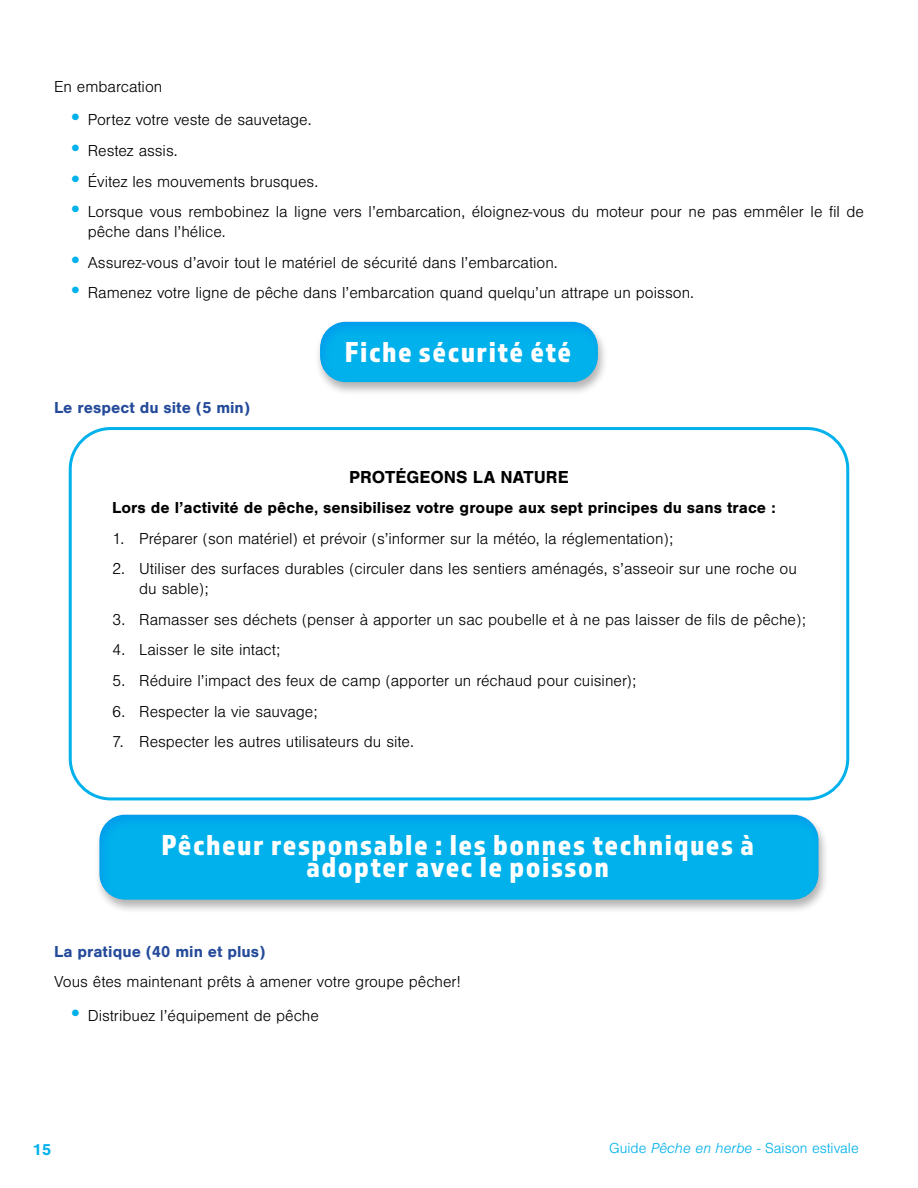
<style>
.page{position:relative;width:918px;height:1188px;background:#fff}
.page>*{position:absolute;margin:0;border:0;box-sizing:border-box;transform-origin:0 0}
.t1{font:30px/22.5px "Almaq Refined";letter-spacing:.05em;color:#fff;text-align:center}
.t2{font:700 18px "Nimbus San";color:#000}
.t3{font:300 16.5px/19.8px "Nimbus San";color:#000}
.t4{font:700 16.5px "Nimbus San";color:#000}
.t5{font:700 16.5px "Nimbus San";color:#244a9a}
.t6{font:700 16.5px "Nimbus San";color:#00b1eb}
.t7{font:300 15px "Nimbus San";color:#00b1eb}
.s1{font-weight:700;font-size:24px;color:#00b1eb}
.s2{font-style:italic}
</style>
<div class="page">
<div style="left:315px;top:319px;width:294px;height:78px;background:#000;opacity:.3"></div>
<div style="left:307px;top:309px;width:304px;height:81px;background:#244a9a;opacity:.3"></div>
<div style="left:69px;top:427px;width:780px;height:373px;border:3px solid #00b1eb;border-radius:40px"></div>
<div style="left:94px;top:812px;width:736px;height:102px;background:#f9f9f9"></div>
<div style="left:87px;top:802px;width:744px;height:107px;background:#244a9a;opacity:.3"></div>
<p class="t3" style="left:54px;top:77px;width:110px">En embarcation</p>
<p class="t3" style="left:68px;top:110px;width:246px"><span class="s1">•</span> Portez votre veste de sauvetage.</p>
<p class="t3" style="left:68px;top:141px;width:112px"><span class="s1">•</span> Restez assis.</p>
<p class="t3" style="left:68px;top:172px;width:252px"><span class="s1">•</span> Évitez les mouvements brusques.</p>
<p class="t3" style="left:88px;top:202px;width:778px;text-indent:-20px"><span class="s1">•</span> Lorsque vous rembobinez la ligne vers l’embarcation, éloignez-vous du moteur pour ne pas emmêler le fil de pêche dans l’hélice.</p>
<p class="t3" style="left:68px;top:253px;width:492px"><span class="s1">•</span> Assurez-vous d’avoir tout le matériel de sécurité dans l’embarcation.</p>
<p class="t3" style="left:68px;top:283px;width:628px"><span class="s1">•</span> Ramenez votre ligne de pêche dans l’embarcation quand quelqu’un attrape un poisson.</p>
<p class="t5" style="left:54px;top:398px;width:198px">Le respect du site (5 min)</p>
<h1 class="t1" style="left:345px;top:340px;width:228px">Fiche sécurité été</h1>
<p class="t2" style="left:349px;top:466px;width:221px">PROTÉGEONS LA NATURE</p>
<p class="t4" style="left:112px;top:498px;width:665px">Lors de l’activité de pêche, sensibilisez votre groupe aux sept principes du sans trace :</p>
<p class="t3" style="left:112px;top:529px;width:563px">1. Préparer (son matériel) et prévoir (s’informer sur la météo, la réglementation);</p>
<p class="t3" style="left:139px;top:559px;width:659px;text-indent:-27px">2. Utiliser des surfaces durables (circuler dans les sentiers aménagés, s’asseoir sur une roche ou du sable);</p>
<p class="t3" style="left:112px;top:610px;width:695px">3. Ramasser ses déchets (penser à apporter un sac poubelle et à ne pas laisser de fils de pêche);</p>
<p class="t3" style="left:112px;top:641px;width:170px">4. Laisser le site intact;</p>
<p class="t3" style="left:112px;top:671px;width:526px">5. Réduire l’impact des feux de camp (apporter un réchaud pour cuisiner);</p>
<p class="t3" style="left:112px;top:702px;width:207px">6. Respecter la vie sauvage;</p>
<p class="t3" style="left:112px;top:732px;width:303px">7. Respecter les autres utilisateurs du site.</p>
<h1 class="t1" style="left:161px;top:833px;width:594px">Pêcheur responsable : les bonnes techniques à adopter avec le poisson</h1>
<p class="t5" style="left:54px;top:942px;width:213px">La pratique (40 min et plus)</p>
<p class="t3" style="left:54px;top:972px;width:408px">Vous êtes maintenant prêts à amener votre groupe pêcher!</p>
<p class="t3" style="left:68px;top:1006px;width:253px"><span class="s1">•</span> Distribuez l’équipement de pêche</p>
<p class="t6" style="left:32px;top:1140px;width:20px">15</p>
<p class="t7" style="left:609px;top:1141px;width:251px">Guide <span class="s2">Pêche en herbe</span> - Saison estivale</p>
</div>
